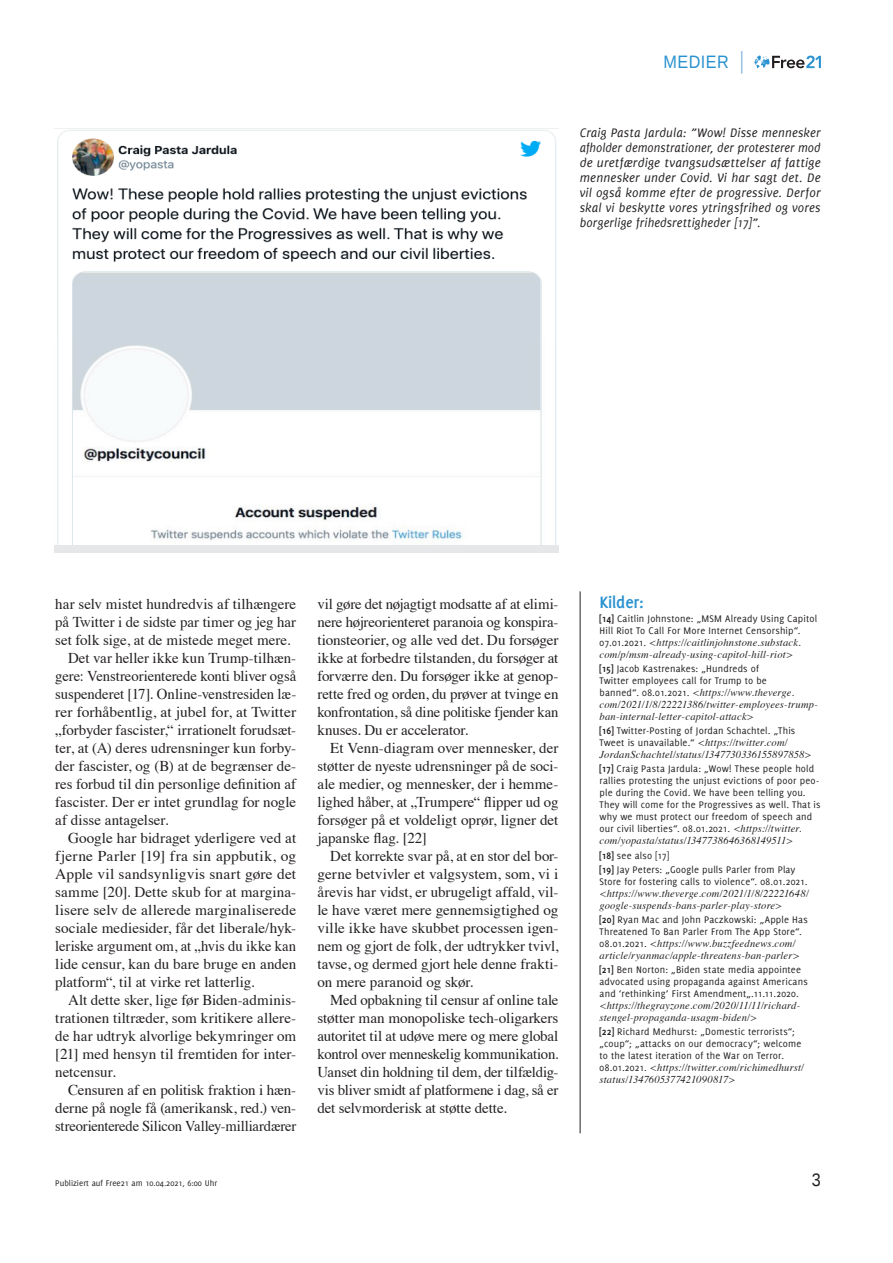
<style>
.page{position:relative;width:893px;height:1263px;background:#fff}
.page>*{position:absolute;margin:0;border:0;box-sizing:border-box;transform-origin:0 0}
.t1{font:700 18px "Delicious";letter-spacing:-.01em;color:#2a92d0}
.t2{font:18px "Liberation Sans";letter-spacing:.03em;color:#2a92d0;scale:.9 1}
.t3{font:18px "Liberation Sans";color:#231f20;scale:.9 1}
.t4{font:15px/18px "Times";color:#231f20;text-align:justify}
.t5{font:15px "Times";letter-spacing:.02em;color:#231f20}
.t6{font:italic 13.5px/15px "Delicious";letter-spacing:.015em;color:#231f20;text-align:justify}
.t7{font:10.5px/12px "Delicious";letter-spacing:.015em;color:#231f20}
.t8{font:italic 10.5px/12px "Times";letter-spacing:.02em;color:#231f20}
.t9{font:9px "Delicious";color:#231f20}
.s1{font-weight:700}
.s2{font-family:"Delicious";font-style:normal}
.s3{font-family:"Times";font-style:italic}
</style>
<div class="page">
<svg style="left:755px;top:55px;width:66px;height:13px"></svg>
<svg style="left:741px;top:51px;width:1px;height:23px"></svg>
<img style="left:54px;top:128px;width:504px;height:213px">
<div style="left:54px;top:341px;width:504px;height:211px;background:#e6e7e9"></div>
<img style="left:54px;top:341px;width:504px;height:204px">
<hr style="left:580px;top:591px;width:1px;height:542px;background:#231f20">
<p class="t2" style="left:663px;top:52px;width:74px">MEDIER</p>
<p class="t6" style="left:580px;top:125px;width:242px">Craig Pasta Jardula: ”Wow! Disse mennesker afholder demonstrationer, der protesterer mod de uretfærdige tvangsudsættelser af fattige mennesker under Covid. Vi har sagt det. De vil også komme efter de progressive. Derfor skal vi beskytte vores ytringsfrihed og vores borgerlige frihedsrettigheder [17]”.</p>
<p class="t4" style="left:55px;top:594px;width:242px">har selv mistet hundredvis af tilhængere</p>
<p class="t4" style="left:55px;top:612px;width:242px">på Twitter i de sidste par timer og jeg har</p>
<p class="t4" style="left:55px;top:630px;width:237px">set folk sige, at de mistede meget mere.</p>
<p class="t4" style="left:68px;top:648px;width:230px">Det var heller ikke kun Trump-tilhæn-</p>
<p class="t4" style="left:55px;top:666px;width:242px">gere: Venstreorienterede konti bliver også</p>
<p class="t4" style="left:55px;top:684px;width:242px">suspenderet [17]. Online-venstresiden læ-</p>
<p class="t4" style="left:55px;top:702px;width:242px">rer forhåbentlig, at jubel for, at Twitter</p>
<p class="t4" style="left:55px;top:720px;width:242px">„forbyder fascister,“ irrationelt forudsæt-</p>
<p class="t4" style="left:55px;top:738px;width:242px">ter, at (A) deres udrensninger kun forby-</p>
<p class="t4" style="left:55px;top:756px;width:242px">der fascister, og (B) at de begrænser de-</p>
<p class="t4" style="left:55px;top:774px;width:242px">res forbud til din personlige definition af</p>
<p class="t4" style="left:55px;top:792px;width:242px">fascister. Der er intet grundlag for nogle</p>
<p class="t4" style="left:55px;top:810px;width:115px">af disse antagelser.</p>
<p class="t4" style="left:68px;top:828px;width:230px">Google har bidraget yderligere ved at</p>
<p class="t5" style="left:55px;top:842px;width:242px">fjerne Parler [19] fra sin appbutik, og</p>
<p class="t4" style="left:55px;top:864px;width:242px">Apple vil sandsynligvis snart gøre det</p>
<p class="t4" style="left:55px;top:882px;width:242px">samme [20]. Dette skub for at margina-</p>
<p class="t4" style="left:55px;top:900px;width:242px">lisere selv de allerede marginaliserede</p>
<p class="t4" style="left:55px;top:918px;width:242px">sociale mediesider, får det liberale/hyk-</p>
<p class="t4" style="left:55px;top:936px;width:242px">leriske argument om, at „hvis du ikke kan</p>
<p class="t4" style="left:55px;top:954px;width:242px">lide censur, kan du bare bruge en anden</p>
<p class="t4" style="left:55px;top:972px;width:201px">platform“, til at virke ret latterlig.</p>
<p class="t4" style="left:68px;top:990px;width:230px">Alt dette sker, lige før Biden-adminis-</p>
<p class="t4" style="left:55px;top:1008px;width:242px">trationen tiltræder, som kritikere allere-</p>
<p class="t4" style="left:55px;top:1026px;width:242px">de har udtryk alvorlige bekymringer om</p>
<p class="t4" style="left:55px;top:1044px;width:242px">[21] med hensyn til fremtiden for inter-</p>
<p class="t4" style="left:55px;top:1062px;width:62px">netcensur.</p>
<p class="t4" style="left:68px;top:1080px;width:230px">Censuren af en politisk fraktion i hæn-</p>
<p class="t4" style="left:55px;top:1098px;width:242px">derne på nogle få (amerikansk, red.) ven-</p>
<p class="t4" style="left:55px;top:1116px;width:242px">streorienterede Silicon Valley-milliardærer</p>
<p class="t4" style="left:317px;top:594px;width:242px">vil gøre det nøjagtigt modsatte af at elimi&shy;nere højreorienteret paranoia og konspira&shy;tionsteorier, og alle ved det. Du forsøger ikke at forbedre tilstanden, du forsøger at forværre den. Du forsøger ikke at genop&shy;rette fred og orden, du prøver at tvinge en konfrontation, så dine politiske fjender kan knuses. Du er accelerator.</p>
<p class="t4" style="left:317px;top:738px;width:242px;text-indent:13px">Et Venn-diagram over mennesker, der støtter de nyeste udrensninger på de soci&shy;ale medier, og mennesker, der i hemme&shy;lighed håber, at „Trumpere“ flipper ud og forsøger på et voldeligt oprør, ligner det japanske flag. [22]</p>
<p class="t4" style="left:317px;top:846px;width:242px;text-indent:13px">Det korrekte svar på, at en stor del bor&shy;gerne betvivler et valgsystem, som, vi i årevis har vidst, er ubrugeligt affald, vil&shy;le have været mere gennemsigtighed og ville ikke have skubbet processen igen&shy;nem og gjort de folk, der udtrykker tvivl, tavse, og dermed gjort hele denne frakti&shy;on mere paranoid og skør.</p>
<p class="t4" style="left:317px;top:990px;width:242px;text-indent:13px">Med opbakning til censur af online tale støtter man monopoliske tech-oligarkers autoritet til at udøve mere og mere global kontrol over menneskelig kommunikation.<br>Uanset din holdning til dem, der tilfældig&shy;vis bliver smidt af platformene i dag, så er det selvmorderisk at støtte dette.</p>
<p class="t1" style="left:600px;top:592px;width:46px">Kilder:</p>
<p class="t7" style="left:600px;top:612px;width:219px"><span class="s1">[14]</span> Caitlin Johnstone: „MSM Already Using Capitol<br>Hill Riot To Call For More Internet Censorship“.</p>
<p class="t8" style="left:600px;top:636px;width:203px"><span class="s2">07.01.2021.</span> &lt;https://caitlinjohnstone.substack. com/p/msm-already-using-capitol-hill-riot&gt;</p>
<p class="t7" style="left:600px;top:662px;width:169px"><span class="s1">[15]</span> Jacob Kastrenakes: „Hundreds of<br>Twitter employees call for Trump to be</p>
<p class="t8" style="left:600px;top:686px;width:220px"><span class="s2">banned“. 08.01.2021.</span> &lt;https://www.theverge. com/2021/1/8/22221386/twitter-employees-trump&shy;ban-internal-letter-capitol-attack&gt;</p>
<p class="t7" style="left:600px;top:725px;width:197px"><span class="s1">[16]</span> Twitter-Posting of Jordan Schachtel. „This</p>
<p class="t8" style="left:600px;top:736px;width:214px"><span class="s2">Tweet is unavailable.“</span> &lt;https://twitter.com/<br>JordanSchachtel/status/1347730336155897858&gt;</p>
<p class="t7" style="left:600px;top:763px;width:223px"><span class="s1">[17]</span> Craig Pasta Jardula: „Wow! These people hold rallies protesting the unjust evictions of poor peo&shy;ple during the Covid. We have been telling you.<br>They will come for the Progressives as well. That is why we must protect our freedom of speech and our civil liberties“. 08.01.2021. <span class="s3">&lt;https://twitter.</span></p>
<p class="t8" style="left:600px;top:834px;width:195px">com/yopasta/status/1347738646368149511&gt;</p>
<p class="t7" style="left:600px;top:848px;width:197px;line-height:14.1px"><span class="s1">[18]</span> see also [17]<br><span class="s1">[19]</span> Jay Peters: „Google pulls Parler from Play</p>
<p class="t7" style="left:600px;top:875px;width:209px">Store for fostering calls to violence“. 08.01.2021.</p>
<p class="t8" style="left:600px;top:886px;width:211px">&lt;https://www.theverge.com/2021/1/8/22221648/ google-suspends-bans-parler-play-store&gt;</p>
<p class="t7" style="left:600px;top:913px;width:210px"><span class="s1">[20]</span> Ryan Mac and John Paczkowski: „Apple Has<br>Threatened To Ban Parler From The App Store“.</p>
<p class="t8" style="left:600px;top:937px;width:202px"><span class="s2">08.01.2021.</span> &lt;https://www.buzzfeednews.com/ article/ryanmac/apple-threatens-ban-parler&gt;</p>
<p class="t7" style="left:600px;top:963px;width:210px"><span class="s1">[21]</span> Ben Norton: „Biden state media appointee advocated using propaganda against Americans and ‘rethinking’ First Amendment„.11.11.2020.</p>
<p class="t8" style="left:600px;top:999px;width:202px">&lt;https://thegrayzone.com/2020/11/11/richard&shy;stengel-propaganda-usagm-biden/&gt;</p>
<p class="t7" style="left:600px;top:1025px;width:203px"><span class="s1">[22]</span> Richard Medhurst: „Domestic terrorists“; „coup“; „attacks on our democracy“; welcome to the latest iteration of the War on Terror.</p>
<p class="t8" style="left:600px;top:1061px;width:206px"><span class="s2">08.01.2021.</span> &lt;https://twitter.com/richimedhurst/ status/1347605377421090817&gt;</p>
<p class="t9" style="left:55px;top:1177px;width:163px">Publiziert auf Free21 am 10.04.2021, 6:00 Uhr</p>
<p class="t3" style="left:812px;top:1169px;width:12px">3</p>
</div>
